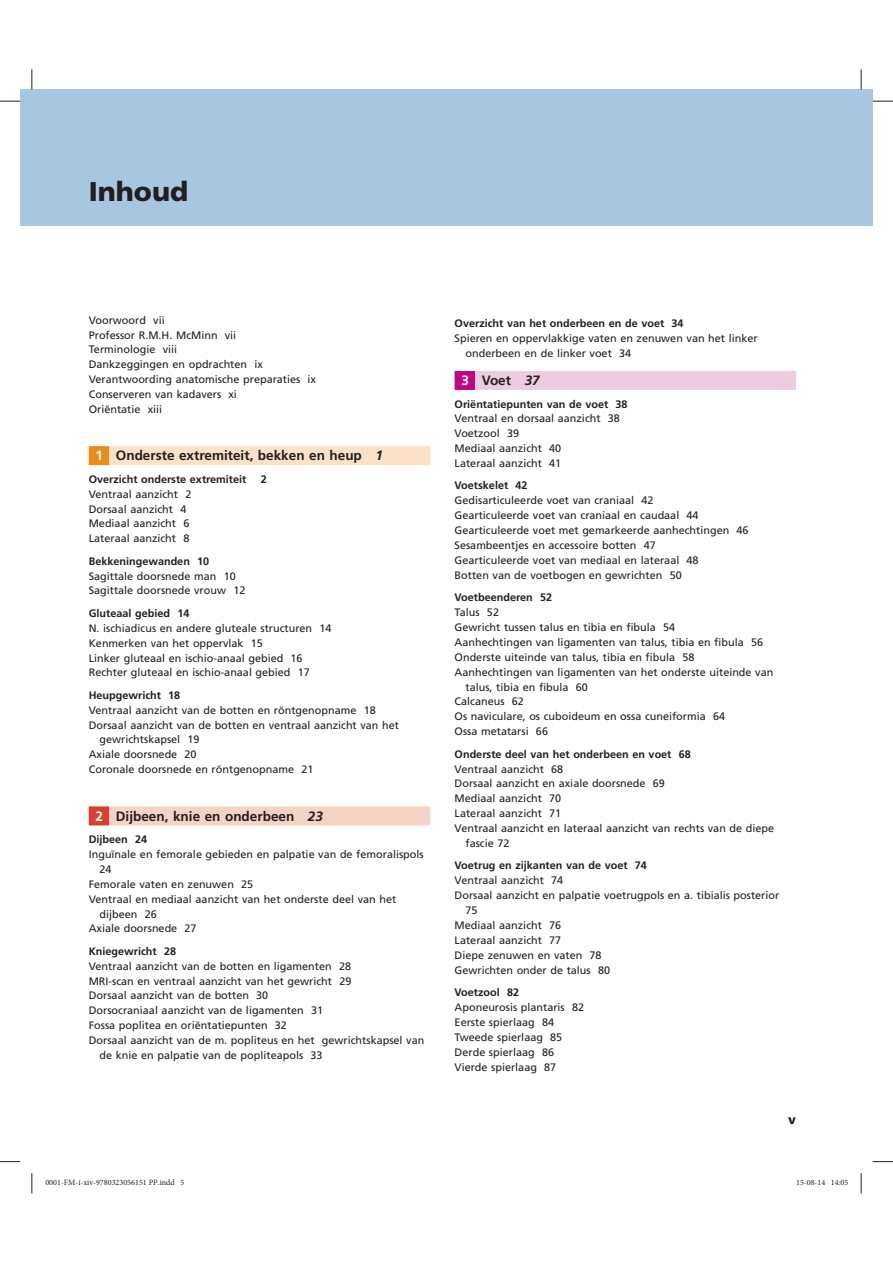
<style>
.page{position:relative;width:893px;height:1263px;background:#fff}
.page>*{position:absolute;margin:0;border:0;box-sizing:border-box;transform-origin:0 0}
.t1{font:900 27.15px "Frutiger";color:#231f20}
.t2{font:700 13.5px "Frutiger";color:#231f20}
.t3{font:900 12.9px "Frutiger";color:#231f20}
.t4{font:10.8px/14.9px "Frutiger";color:#231f20}
.t5{font:700 10.8px "Frutiger";color:#231f20}
.t6{font:8.1px "Minion Pro";color:#231f20}
.s1{color:#fff}
.s2{font-style:italic}
</style>
<div class="page">
<div style="left:20px;top:90px;width:852px;height:136px;background:#a7c6e0"></div>
<div style="left:89px;top:446px;width:341px;height:19px;background:#fae1c7"></div>
<div style="left:89px;top:446px;width:20px;height:19px;background:#ea8c1c"></div>
<div style="left:89px;top:806px;width:341px;height:19px;background:#f6d2c4"></div>
<div style="left:89px;top:806px;width:20px;height:19px;background:#d94032"></div>
<div style="left:454px;top:371px;width:342px;height:19px;background:#eccddf"></div>
<div style="left:454px;top:371px;width:21px;height:19px;background:#c00680"></div>
<svg style="left:0;top:101px;width:20px;height:1px"></svg>
<svg style="left:872px;top:101px;width:20px;height:1px"></svg>
<svg style="left:0;top:1161px;width:20px;height:1px"></svg>
<svg style="left:872px;top:1161px;width:20px;height:1px"></svg>
<svg style="left:32px;top:69px;width:1px;height:21px"></svg>
<svg style="left:32px;top:1173px;width:1px;height:20px"></svg>
<svg style="left:860px;top:69px;width:1px;height:21px"></svg>
<svg style="left:860px;top:1173px;width:1px;height:20px"></svg>
<h1 class="t1" style="left:89px;top:180px;width:101px">Inhoud</h1>
<p class="t4" style="left:89px;top:313px;width:229px">Voorwoord vii<br>Professor R.M.H. McMinn vii<br>Terminologie viii<br>Dankzeggingen en opdrachten ix<br>Verantwoording anatomische preparaties ix<br>Conserveren van kadavers xi<br>Oriëntatie xiii</p>
<p class="t2" style="left:95px;top:450px;width:289px"><span class="s1">1</span> Onderste extremiteit, bekken en heup <span class="s2">1</span></p>
<p class="t5" style="left:89px;top:475px;width:159px">Overzicht onderste extremiteit</p>
<p class="t5" style="left:261px;top:475px;width:8px">2</p>
<p class="t4" style="left:89px;top:487px;width:104px">Ventraal aanzicht 2<br>Dorsaal aanzicht 4<br>Mediaal aanzicht 6<br>Lateraal aanzicht 8</p>
<p class="t5" style="left:89px;top:557px;width:122px">Bekkeningewanden 10</p>
<p class="t4" style="left:89px;top:569px;width:158px">Sagittale doorsnede man 10<br>Sagittale doorsnede vrouw 12</p>
<p class="t5" style="left:89px;top:609px;width:102px">Gluteaal gebied 14</p>
<p class="t4" style="left:89px;top:621px;width:244px">N. ischiadicus en andere gluteale structuren 14<br>Kenmerken van het oppervlak 15<br>Linker gluteaal en ischio-anaal gebied 16<br>Rechter gluteaal en ischio-anaal gebied 17</p>
<p class="t5" style="left:89px;top:691px;width:93px">Heupgewricht 18</p>
<p class="t4" style="left:89px;top:703px;width:288px">Ventraal aanzicht van de botten en röntgenopname 18</p>
<p class="t4" style="left:89px;top:718px;width:312px">Dorsaal aanzicht van de botten en ventraal aanzicht van het</p>
<p class="t4" style="left:100px;top:733px;width:101px">gewrichtskapsel 19</p>
<p class="t4" style="left:89px;top:748px;width:109px">Axiale doorsnede 20</p>
<p class="t4" style="left:89px;top:763px;width:226px">Coronale doorsnede en röntgenopname 21</p>
<p class="t2" style="left:95px;top:811px;width:229px"><span class="s1">2</span> Dijbeen, knie en onderbeen <span class="s2">23</span></p>
<p class="t5" style="left:89px;top:835px;width:60px">Dijbeen 24</p>
<p class="t4" style="left:89px;top:848px;width:336px">Inguïnale en femorale gebieden en palpatie van de femoralispols</p>
<p class="t4" style="left:100px;top:862px;width:14px">24</p>
<p class="t4" style="left:89px;top:877px;width:166px">Femorale vaten en zenuwen 25</p>
<p class="t4" style="left:89px;top:892px;width:309px">Ventraal en mediaal aanzicht van het onderste deel van het</p>
<p class="t4" style="left:100px;top:907px;width:59px">dijbeen 26</p>
<p class="t4" style="left:89px;top:922px;width:109px">Axiale doorsnede 27</p>
<p class="t5" style="left:89px;top:947px;width:89px">Kniegewricht 28</p>
<p class="t4" style="left:89px;top:959px;width:264px">Ventraal aanzicht van de botten en ligamenten 28</p>
<p class="t4" style="left:89px;top:974px;width:264px">MRI-scan en ventraal aanzicht van het gewricht 29</p>
<p class="t4" style="left:89px;top:989px;width:181px">Dorsaal aanzicht van de botten 30</p>
<p class="t4" style="left:89px;top:1004px;width:236px">Dorsocraniaal aanzicht van de ligamenten 31</p>
<p class="t4" style="left:89px;top:1019px;width:200px">Fossa poplitea en oriëntatiepunten 32</p>
<p class="t4" style="left:89px;top:1034px;width:337px">Dorsaal aanzicht van de m. popliteus en het gewrichtskapsel van</p>
<p class="t4" style="left:100px;top:1049px;width:224px">de knie en palpatie van de popliteapols 33</p>
<p class="t5" style="left:454px;top:319px;width:230px">Overzicht van het onderbeen en de voet 34</p>
<p class="t4" style="left:465px;top:332px;width:294px;text-indent:-11px">Spieren en oppervlakkige vaten en zenuwen van het linker onderbeen en de linker voet 34</p>
<p class="t2" style="left:461px;top:375px;width:80px"><span class="s1">3</span> Voet <span class="s2">37</span></p>
<p class="t5" style="left:454px;top:399px;width:174px">Oriëntatiepunten van de voet 38</p>
<p class="t4" style="left:454px;top:412px;width:167px">Ventraal en dorsaal aanzicht 38<br>Voetzool 39<br>Mediaal aanzicht 40<br>Lateraal aanzicht 41</p>
<p class="t5" style="left:454px;top:481px;width:74px">Voetskelet 42</p>
<p class="t4" style="left:454px;top:494px;width:295px">Gedisarticuleerde voet van craniaal 42<br>Gearticuleerde voet van craniaal en caudaal 44<br>Gearticuleerde voet met gemarkeerde aanhechtingen 46<br>Sesambeentjes en accessoire botten 47<br>Gearticuleerde voet van mediaal en lateraal 48<br>Botten van de voetbogen en gewrichten 50</p>
<p class="t5" style="left:454px;top:593px;width:99px">Voetbeenderen 52</p>
<p class="t4" style="left:454px;top:606px;width:46px">Talus 52</p>
<p class="t4" style="left:454px;top:621px;width:222px">Gewricht tussen talus en tibia en fibula 54</p>
<p class="t4" style="left:454px;top:636px;width:310px">Aanhechtingen van ligamenten van talus, tibia en fibula 56</p>
<p class="t4" style="left:454px;top:650px;width:241px">Onderste uiteinde van talus, tibia en fibula 58</p>
<p class="t4" style="left:454px;top:665px;width:320px">Aanhechtingen van ligamenten van het onderste uiteinde van</p>
<p class="t4" style="left:465px;top:680px;width:124px">talus, tibia en fibula 60</p>
<p class="t4" style="left:454px;top:695px;width:71px">Calcaneus 62</p>
<p class="t4" style="left:454px;top:710px;width:272px">Os naviculare, os cuboideum en ossa cuneiformia 64</p>
<p class="t4" style="left:454px;top:725px;width:95px">Ossa metatarsi 66</p>
<p class="t5" style="left:454px;top:750px;width:238px">Onderste deel van het onderbeen en voet 68</p>
<p class="t4" style="left:454px;top:762px;width:110px">Ventraal aanzicht 68</p>
<p class="t4" style="left:454px;top:777px;width:212px">Dorsaal aanzicht en axiale doorsnede 69</p>
<p class="t4" style="left:454px;top:792px;width:108px">Mediaal aanzicht 70</p>
<p class="t4" style="left:454px;top:807px;width:108px">Lateraal aanzicht 71</p>
<p class="t4" style="left:454px;top:822px;width:321px">Ventraal aanzicht en lateraal aanzicht van rechts van de diepe</p>
<p class="t4" style="left:465px;top:837px;width:45px">fascie 72</p>
<p class="t5" style="left:454px;top:861px;width:194px">Voetrug en zijkanten van de voet 74</p>
<p class="t4" style="left:454px;top:874px;width:110px">Ventraal aanzicht 74</p>
<p class="t4" style="left:454px;top:889px;width:326px">Dorsaal aanzicht en palpatie voetrugpols en a. tibialis posterior</p>
<p class="t4" style="left:465px;top:904px;width:14px">75</p>
<p class="t4" style="left:454px;top:919px;width:108px">Mediaal aanzicht 76</p>
<p class="t4" style="left:454px;top:934px;width:108px">Lateraal aanzicht 77</p>
<p class="t4" style="left:454px;top:948px;width:148px">Diepe zenuwen en vaten 78</p>
<p class="t4" style="left:454px;top:963px;width:157px">Gewrichten onder de talus 80</p>
<p class="t5" style="left:454px;top:988px;width:66px">Voetzool 82</p>
<p class="t4" style="left:454px;top:1001px;width:131px">Aponeurosis plantaris 82<br>Eerste spierlaag 84<br>Tweede spierlaag 85<br>Derde spierlaag 86<br>Vierde spierlaag 87</p>
<p class="t3" style="left:788px;top:1114px;width:9px">v</p>
<p class="t6" style="left:45px;top:1178px;width:140px">0001-FM-i-xiv-9780323056151 PP.indd 5</p>
<p class="t6" style="left:796px;top:1178px;width:54px">15-08-14 14:05</p>
</div>
